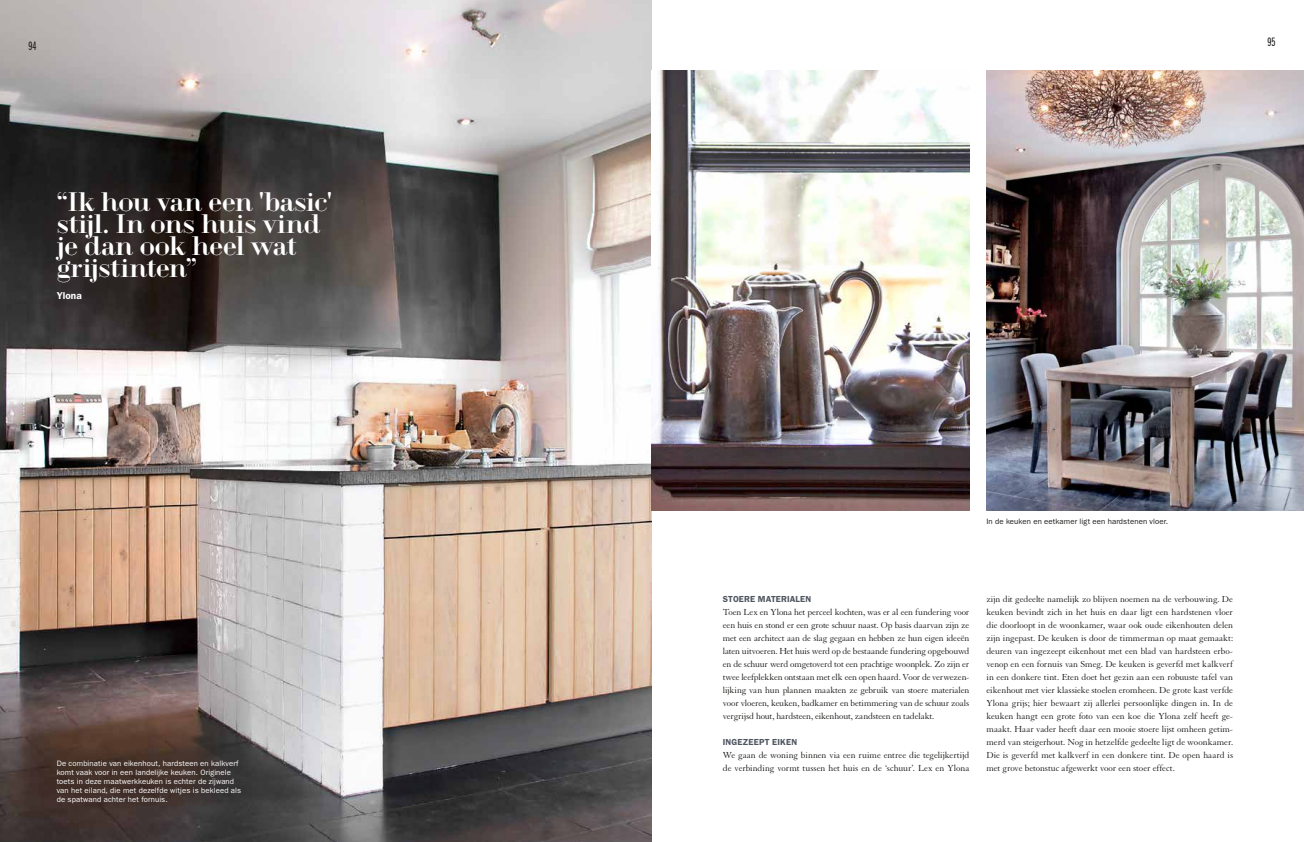
<style>
.page{position:relative;width:1304px;height:842px;background:#fff}
.page>*{position:absolute;margin:0;border:0;box-sizing:border-box;transform-origin:0 0}
.t1{font:25px/22px "Geotica Three";letter-spacing:-.005em;color:#fff}
.t2{font:12.6px "ITC Franklin Gothic Std Bk X Cp";color:#1a1a18}
.t3{font:600 10px "ITC Franklin Gothic Std";letter-spacing:.005em;color:#fff}
.t4{font:9.5px/13px "Granjon LT Std";letter-spacing:-.01em;color:#1a1a18;text-align:justify}
.t5{font:600 8.8px "ITC Franklin Gothic Std";letter-spacing:.015em;color:#4e5560}
.t6{font:7.8px/9px "ITC Franklin Gothic Std";letter-spacing:.015em;color:#fff}
.t7{font:7.8px "ITC Franklin Gothic Std";letter-spacing:.015em;color:#1a1a18}
</style>
<div class="page">
<img style="left:0;top:0;width:652px;height:842px">
<img style="left:986px;top:71px;width:318px;height:439px">
<img style="left:652px;top:71px;width:317px;height:439px">
<h2 class="t2" style="left:28px;top:39px;width:10px">94</h2>
<h1 class="t1" style="left:57px;top:190px;width:277px">“Ik hou van een 'basic' stijl. In ons huis vind je dan ook heel wat grijstinten”</h1>
<p class="t3" style="left:57px;top:289px;width:27px">Ylona</p>
<p class="t6" style="left:57px;top:759px;width:186px">De combinatie van eikenhout, hardsteen en kalkverf komt vaak voor in een landelijke keuken. Originele toets in deze maatwerkkeuken is echter de zijwand van het eiland, die met dezelfde witjes is bekleed als de spatwand achter het fornuis.</p>
<h2 class="t2" style="left:1267px;top:36px;width:10px">95</h2>
<p class="t7" style="left:986px;top:516px;width:183px">In de keuken en eetkamer ligt een hardstenen vloer.</p>
<p class="t5" style="left:723px;top:593px;width:90px">STOERE MATERIALEN</p>
<p class="t4" style="left:723px;top:605px;width:248px">Toen Lex en Ylona het perceel kochten, was er al een fundering voor een huis en stond er een grote schuur naast. Op basis daarvan zijn ze met een architect aan de slag gegaan en hebben ze hun eigen ideeën laten uitvoeren. Het huis werd op de bestaande fundering opgebouwd en de schuur werd omgetoverd tot een prachtige woonplek. Zo zijn er twee leefplekken ontstaan met elk een open haard. Voor de verwezen&shy;lijking van hun plannen maakten ze gebruik van stoere materialen voor vloeren, keuken, badkamer en betimmering van de schuur zoals vergrijsd hout, hardsteen, eikenhout, zandsteen en tadelakt.</p>
<p class="t5" style="left:723px;top:737px;width:76px">INGEZEEPT EIKEN</p>
<p class="t4" style="left:723px;top:749px;width:248px">We gaan de woning binnen via een ruime entree die tegelijkertijd de verbinding vormt tussen het huis en de ‘schuur’. Lex en Ylona</p>
<p class="t4" style="left:986px;top:592px;width:248px">zijn dit gedeelte namelijk zo blijven noemen na de verbouwing. De keuken bevindt zich in het huis en daar ligt een hardstenen vloer die doorloopt in de woonkamer, waar ook oude eikenhouten delen zijn ingepast. De keuken is door de timmerman op maat gemaakt: deuren van ingezeept eikenhout met een blad van hardsteen erbo&shy;venop en een fornuis van Smeg. De keuken is geverfd met kalkverf in een donkere tint. Eten doet het gezin aan een robuuste tafel van eikenhout met vier klassieke stoelen eromheen. De grote kast verfde Ylona grijs; hier bewaart zij allerlei persoonlijke dingen in. In de keuken hangt een grote foto van een koe die Ylona zelf heeft ge&shy;maakt. Haar vader heeft daar een mooie stoere lijst omheen getim&shy;merd van steigerhout. Nog in hetzelfde gedeelte ligt de woonkamer.<br>Die is geverfd met kalkverf in een donkere tint. De open haard is met grove betonstuc afgewerkt voor een stoer effect.</p>
</div>
